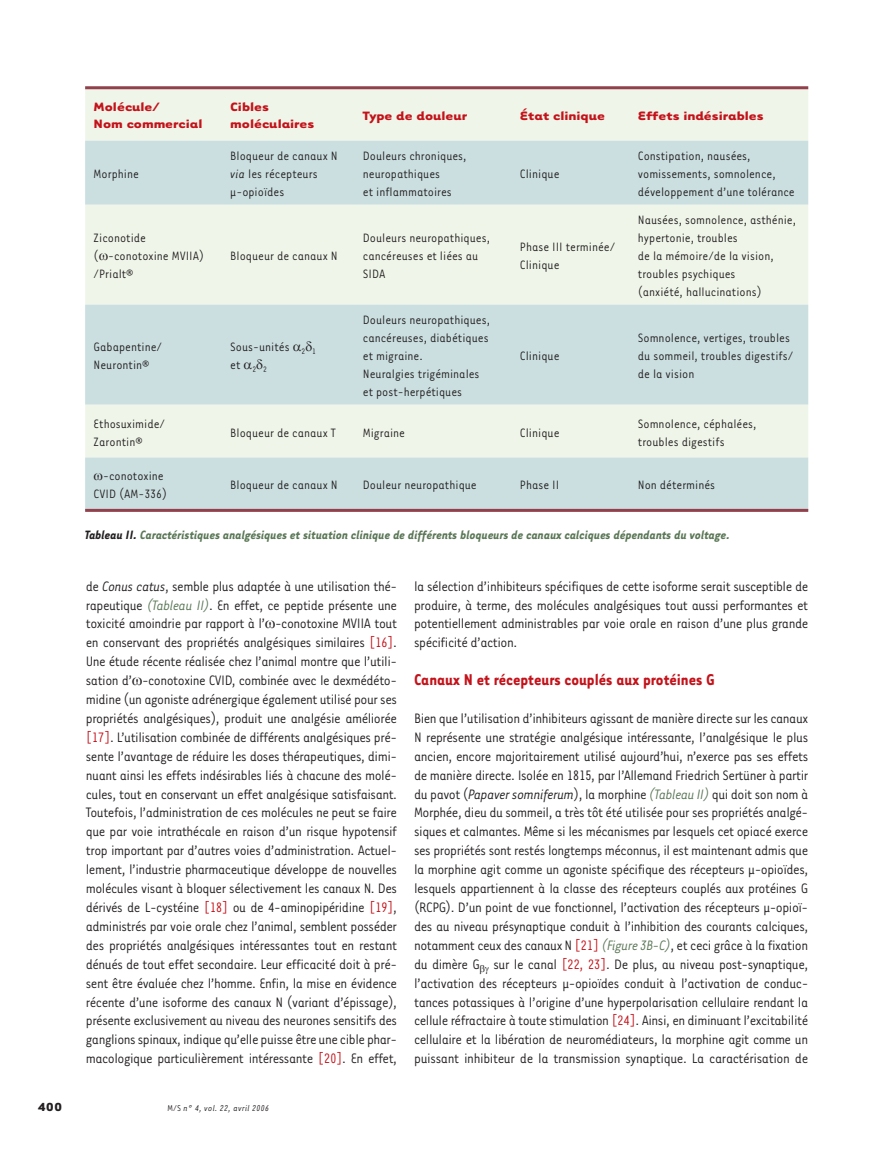
<style>
.page{position:relative;width:893px;height:1150px;background:#fff}
.page>*{position:absolute;margin:0;border:0;box-sizing:border-box;transform-origin:0 0}
.t1{font:700 18px "Tarzana Narrow";color:#c4121a}
.t2{font:15.75px/18.9px "Tarzana Narrow";letter-spacing:-.03em;color:#231f20;text-align:justify}
.t3{font:13.95px/18px "Tarzana Narrow";color:#231f20}
.t4{font:italic 700 13.95px "Tarzana Narrow";color:#5a7756}
.t5{font:700 13.95px/16.8px "Tarzana Wide";color:#c4121a}
.t6{font:700 13.5px "Tarzana Wide";color:#231f20}
.t7{font:italic 9.75px "Tarzana Narrow";letter-spacing:.025em;color:#231f20}
.s1{font-style:italic}
.s2{color:#231f20}
.s3{font-style:italic;color:#5a7756}
.s4{color:#c4121a}
.s5{font-style:normal}
</style>
<div class="page">
<div style="left:85px;top:89px;width:723px;height:52px;background:#eff6e9"></div>
<svg style="left:85px;top:141px;width:723px;height:368px;background:#d9e8e4"></svg>
<hr style="left:85px;top:86px;width:723px;height:3px;background:#91404c">
<hr style="left:85px;top:509px;width:723px;height:3px;background:#91404c">
<svg style="left:99px;top:253px;width:9px;height:7px"></svg>
<svg style="left:293px;top:341px;width:19px;height:10px"></svg>
<svg style="left:244px;top:359px;width:19px;height:10px"></svg>
<svg style="left:94px;top:474px;width:9px;height:6px"></svg>
<p class="t5" style="left:94px;top:100px;width:110px">Molécule/<br>Nom commercial</p>
<p class="t5" style="left:230px;top:100px;width:86px">Cibles moléculaires</p>
<p class="t5" style="left:363px;top:108px;width:106px">Type de douleur</p>
<p class="t5" style="left:520px;top:108px;width:87px">État clinique</p>
<p class="t5" style="left:638px;top:108px;width:127px">Effets indésirables</p>
<p class="t3" style="left:94px;top:166px;width:47px">Morphine</p>
<p class="t3" style="left:94px;top:230px;width:112px">Ziconotide<br>( -conotoxine MVIIA) /Prialt®</p>
<p class="t3" style="left:230px;top:148px;width:109px">Bloqueur de canaux N <span class="s1">via</span> les récepteurs µ-opioïdes</p>
<p class="t3" style="left:363px;top:148px;width:105px">Douleurs chroniques, neuropathiques<br>et inflammatoires</p>
<p class="t3" style="left:520px;top:166px;width:41px">Clinique</p>
<p class="t3" style="left:230px;top:248px;width:109px">Bloqueur de canaux N</p>
<p class="t3" style="left:363px;top:230px;width:129px">Douleurs neuropathiques, cancéreuses et liées au<br>SIDA</p>
<p class="t3" style="left:520px;top:239px;width:97px">Phase III terminée/<br>Clinique</p>
<p class="t3" style="left:94px;top:339px;width:70px">Gabapentine/<br>Neurontin®</p>
<p class="t3" style="left:230px;top:339px;width:87px">Sous-unités <sub>2</sub> <sub>1 </sub>et <sub>2</sub> <sub>2</sub></p>
<p class="t3" style="left:363px;top:312px;width:129px">Douleurs neuropathiques, cancéreuses, diabétiques et migraine.<br>Neuralgies trigéminales et post-herpétiques</p>
<p class="t3" style="left:520px;top:348px;width:41px">Clinique</p>
<p class="t3" style="left:638px;top:148px;width:158px">Constipation, nausées, vomissements, somnolence, développement d’une tolérance</p>
<p class="t3" style="left:638px;top:212px;width:160px">Nausées, somnolence, asthénie, hypertonie, troubles<br>de la mémoire/de la vision, troubles psychiques<br>(anxiété, hallucinations)</p>
<p class="t3" style="left:638px;top:330px;width:157px">Somnolence, vertiges, troubles du sommeil, troubles digestifs/ de la vision</p>
<p class="t3" style="left:94px;top:415px;width:73px">Ethosuximide/<br>Zarontin®</p>
<p class="t3" style="left:230px;top:424px;width:107px">Bloqueur de canaux T</p>
<p class="t3" style="left:363px;top:424px;width:44px">Migraine</p>
<p class="t3" style="left:520px;top:424px;width:41px">Clinique</p>
<p class="t3" style="left:638px;top:415px;width:120px">Somnolence, céphalées, troubles digestifs</p>
<p class="t3" style="left:94px;top:468px;width:75px;text-align:center">-conotoxine<br>CVID (AM-336)</p>
<p class="t3" style="left:230px;top:477px;width:109px">Bloqueur de canaux N</p>
<p class="t3" style="left:363px;top:477px;width:115px">Douleur neuropathique</p>
<p class="t3" style="left:520px;top:477px;width:41px">Phase II</p>
<p class="t3" style="left:638px;top:477px;width:79px">Non déterminés</p>
<p class="t4" style="left:85px;top:530px;width:646px"><span class="s2">Tableau II.</span> Caractéristiques analgésiques et situation clinique de différents bloqueurs de canaux calciques dépendants du voltage.</p>
<p class="t2" style="left:86px;top:578px;width:313px">de <span class="s1">Conus catus</span>, semble plus adaptée à une utilisation thé&shy;rapeutique <span class="s3">(Tableau II)</span>. En effet, ce peptide présente une toxicité amoindrie par rapport à l’ -conotoxine MVIIA tout en conservant des propriétés analgésiques similaires <span class="s4">[16]</span>.<br>Une étude récente réalisée chez l’animal montre que l’utili&shy;sation d’ -conotoxine CVID, combinée avec le dexmédéto&shy;midine (un agoniste adrénergique également utilisé pour ses propriétés analgésiques), produit une analgésie améliorée <span class="s4">[17]</span>. L’utilisation combinée de différents analgésiques pré&shy;sente l’avantage de réduire les doses thérapeutiques, dimi&shy;nuant ainsi les effets indésirables liés à chacune des molé&shy;cules, tout en conservant un effet analgésique satisfaisant.<br>Toutefois, l’administration de ces molécules ne peut se faire que par voie intrathécale en raison d’un risque hypotensif trop important par d’autres voies d’administration. Actuel&shy;lement, l’industrie pharmaceutique développe de nouvelles molécules visant à bloquer sélectivement les canaux N. Des dérivés de L-cystéine <span class="s4">[18]</span> ou de 4-aminopipéridine <span class="s4">[19]</span>, administrés par voie orale chez l’animal, semblent posséder des propriétés analgésiques intéressantes tout en restant dénués de tout effet secondaire. Leur efficacité doit à pré&shy;sent être évaluée chez l’homme. Enfin, la mise en évidence récente d’une isoforme des canaux N (variant d’épissage), présente exclusivement au niveau des neurones sensitifs des ganglions spinaux, indique qu’elle puisse être une cible phar&shy;macologique particulièrement intéressante <span class="s4">[20]</span>. En effet,</p>
<p class="t2" style="left:414px;top:578px;width:396px">la sélection d’inhibiteurs spécifiques de cette isoforme serait susceptible de produire, à terme, des molécules analgésiques tout aussi performantes et potentiellement administrables par voie orale en raison d’une plus grande spécificité d’action.</p>
<p class="t1" style="left:414px;top:674px;width:302px">Canaux N et récepteurs couplés aux protéines G</p>
<p class="t2" style="left:414px;top:710px;width:396px">Bien que l’utilisation d’inhibiteurs agissant de manière directe sur les canaux N représente une stratégie analgésique intéressante, l’analgésique le plus ancien, encore majoritairement utilisé aujourd’hui, n’exerce pas ses effets de manière directe. Isolée en 1815, par l’Allemand Friedrich Sertüner à partir du pavot (<span class="s1">Papaver somniferum</span>), la morphine <span class="s3">(Tableau II)</span> qui doit son nom à Morphée, dieu du sommeil, a très tôt été utilisée pour ses propriétés analgé&shy;siques et calmantes. Même si les mécanismes par lesquels cet opiacé exerce ses propriétés sont restés longtemps méconnus, il est maintenant admis que la morphine agit comme un agoniste spécifique des récepteurs µ-opioïdes, lesquels appartiennent à la classe des récepteurs couplés aux protéines G (RCPG). D’un point de vue fonctionnel, l’activation des récepteurs µ-opioï&shy;des au niveau présynaptique conduit à l’inhibition des courants calciques, notamment ceux des canaux N <span class="s4">[21]</span> <span class="s3">(Figure 3B-C)</span>, et ceci grâce à la fixation du dimère G sur le canal <span class="s4">[22, 23]</span>. De plus, au niveau post-synaptique, l’activation des récepteurs µ-opioïdes conduit à l’activation de conduc&shy;tances potassiques à l’origine d’une hyperpolarisation cellulaire rendant la cellule réfractaire à toute stimulation <span class="s4">[24]</span>. Ainsi, en diminuant l’excitabilité cellulaire et la libération de neuromédiateurs, la morphine agit comme un puissant inhibiteur de la transmission synaptique. La caractérisation de</p>
<p class="t6" style="left:38px;top:1102px;width:26px">400</p>
<p class="t7" style="left:167px;top:1104px;width:103px"><span class="s5">M/S</span> n° 4, vol. 22, avril 2006</p>
</div>
